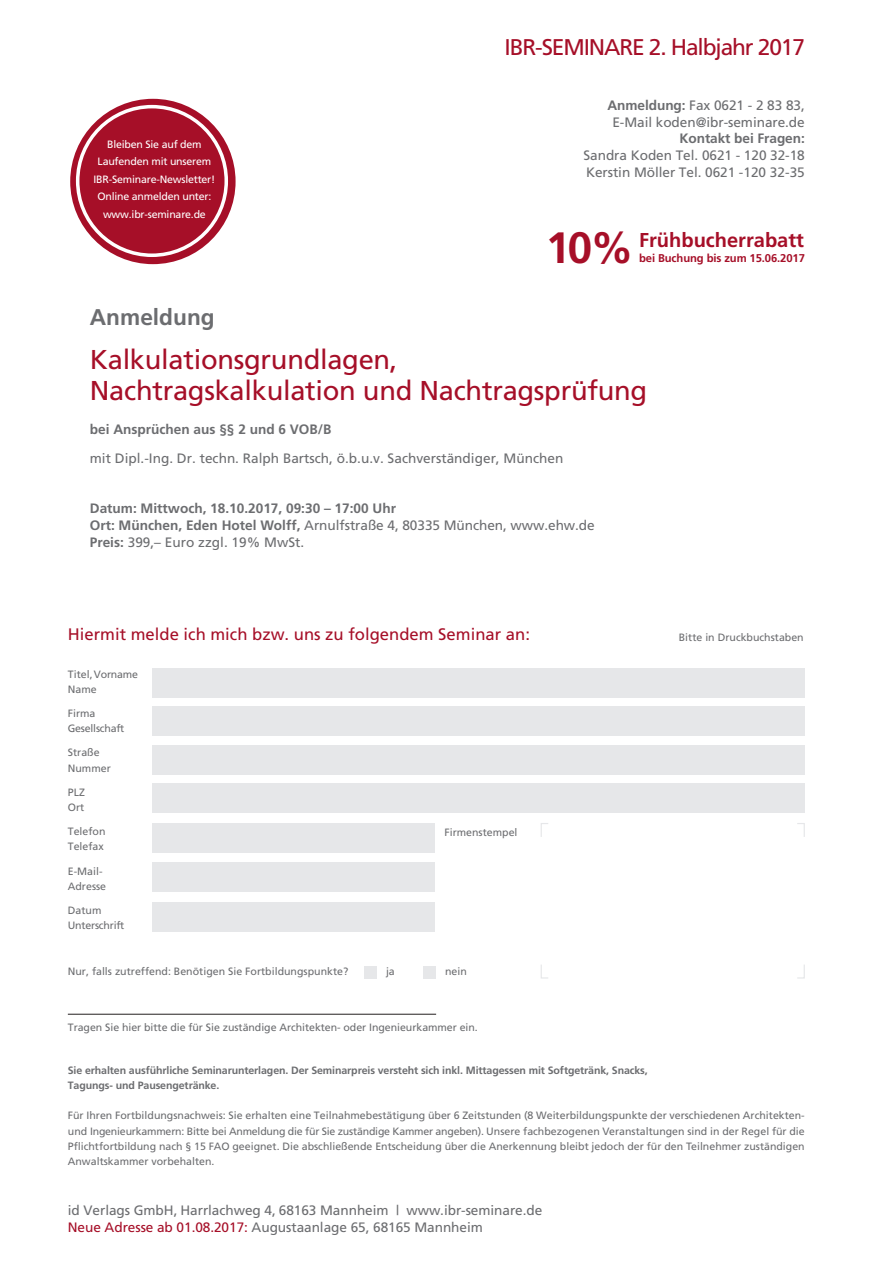
<style>
.page{position:relative;width:893px;height:1263px;background:#fff}
.page>*{position:absolute;margin:0;border:0;box-sizing:border-box;transform-origin:0 0}
.t1{font:27.3px/31.8px "Frutiger";letter-spacing:-.01em;color:#a60f28}
.t2{font:22.65px "Frutiger";letter-spacing:-.05em;color:#a60f28}
.t3{font:700 22.65px "Frutiger";color:#6c6d70}
.t4{font:700 20.1px "Frutiger";color:#a60f28}
.t5{font:16.65px "Frutiger";color:#a60f28}
.t6{font:13.65px/16.6px "Frutiger";letter-spacing:-.005em;color:#6c6d70}
.t7{font:700 13.65px/16.6px "Frutiger";color:#6c6d70}
.t8{font:700 11.25px "Frutiger";letter-spacing:-.01em;color:#a60f28}
.t9{font:10.65px/15.1px "Frutiger";color:#6c6d70}
.t10{font:700 10.65px/15.1px "Frutiger";letter-spacing:-.01em;color:#6c6d70}
.t11{font:10.65px/17.5px "Frutiger";letter-spacing:-.02em;color:#fff;text-align:center}
.t12{font:10.65px/15.1px "Frutiger";letter-spacing:-.02em;color:#6c6d70}
.s1{font-weight:700}
.s2{font-size:43.8px}
.s3{font-weight:400}
.s4{color:#a60f28}
</style>
<div class="page">
<div style="left:70px;top:99px;width:166px;height:165px;background:#a60f28;border-radius:50%"></div>
<div style="left:76px;top:105px;width:152px;height:152px;border:4px solid #fff;border-radius:50%"></div>
<div style="left:364px;top:966px;width:13px;height:12px;background:#e6e7e9"></div>
<div style="left:423px;top:966px;width:13px;height:12px;background:#e6e7e9"></div>
<hr style="left:68px;top:1014px;width:368px;height:1px;background:#231f20">
<div style="left:152px;top:707px;width:653px;height:29px;background:#e6e7e9"></div>
<div style="left:152px;top:784px;width:653px;height:29px;background:#e6e7e9"></div>
<div style="left:152px;top:863px;width:282px;height:29px;background:#e6e7e9"></div>
<div style="left:152px;top:745px;width:653px;height:29px;background:#e6e7e9"></div>
<div style="left:152px;top:823px;width:282px;height:29px;background:#e6e7e9"></div>
<svg style="left:541px;top:823px;width:7px;height:14px"></svg>
<svg style="left:797px;top:823px;width:8px;height:14px"></svg>
<svg style="left:541px;top:965px;width:7px;height:14px"></svg>
<svg style="left:797px;top:965px;width:8px;height:14px"></svg>
<div style="left:152px;top:668px;width:653px;height:29px;background:#e6e7e9"></div>
<div style="left:152px;top:902px;width:282px;height:29px;background:#e6e7e9"></div>
<p class="t11" style="left:93px;top:135px;width:123px">Bleiben Sie auf dem<br>Laufenden mit unserem<br>IBR-Seminare-Newsletter!<br>Online anmelden unter: www.ibr-seminare.de</p>
<h2 class="t3" style="left:90px;top:304px;width:126px">Anmeldung</h2>
<h2 class="t2" style="left:505px;top:33px;width:302px">ibr-seminare 2. Halbjahr 2017</h2>
<p class="t6" style="left:607px;top:97px;width:199px;text-align:center"><span class="s1">Anmeldung:</span> Fax 0621 - 2 83 83,<br>E-Mail koden@ibr-seminare.de</p>
<p class="t7" style="left:679px;top:130px;width:127px">Kontakt bei Fragen:</p>
<p class="t6" style="left:583px;top:147px;width:223px">Sandra Koden Tel. 0621 - 120 32-18<br>Kerstin Möller Tel. 0621 -120 32-35</p>
<h3 class="t4" style="left:546px;top:228px;width:260px"><span class="s2">10%</span> Frühbucherrabatt</h3>
<p class="t8" style="left:639px;top:252px;width:167px">bei Buchung bis zum 15.06.2017</p>
<h1 class="t1" style="left:90px;top:343px;width:559px">Kalkulationsgrundlagen,<br>Nachtragskalkulation und Nachtragsprüfung</h1>
<p class="t7" style="left:90px;top:421px;width:243px">bei Ansprüchen aus §§ 2 und 6 VOB/B</p>
<p class="t6" style="left:90px;top:450px;width:475px">mit Dipl.-Ing. Dr. techn. Ralph Bartsch, ö.b.u.v. Sachverständiger, München</p>
<p class="t7" style="left:90px;top:500px;width:506px">Datum: Mittwoch, 18.10.2017, 09:30 – 17:00 Uhr<br>Ort: München, Eden Hotel Wolff, <span class="s3">Arnulfstraße 4, 80335 München, www.ehw.de<br></span>Preis: <span class="s3">399,– Euro zzgl. 19% MwSt.</span></p>
<h3 class="t5" style="left:68px;top:624px;width:464px">Hiermit melde ich mich bzw. uns zu folgendem Seminar an:</h3>
<p class="t9" style="left:679px;top:630px;width:126px">Bitte in Druckbuchstaben</p>
<p class="t9" style="left:68px;top:666px;width:72px">Titel,Vorname<br>Name</p>
<p class="t12" style="left:68px;top:705px;width:58px">Firma<br>Gesellschaft</p>
<p class="t9" style="left:68px;top:745px;width:45px">Straße<br>Nummer</p>
<p class="t9" style="left:68px;top:784px;width:19px">PLZ<br>Ort</p>
<p class="t9" style="left:68px;top:824px;width:39px">Telefon<br>Telefax</p>
<p class="t9" style="left:68px;top:863px;width:40px">E-Mail-<br>Adresse</p>
<p class="t12" style="left:68px;top:902px;width:58px">Datum<br>Unterschrift</p>
<p class="t9" style="left:444px;top:824px;width:75px">Firmenstempel</p>
<p class="t9" style="left:68px;top:964px;width:282px">Nur, falls zutreffend: Benötigen Sie Fortbildungspunkte?</p>
<p class="t9" style="left:386px;top:964px;width:10px">ja</p>
<p class="t9" style="left:445px;top:964px;width:23px">nein</p>
<p class="t9" style="left:68px;top:1020px;width:411px">Tragen Sie hier bitte die für Sie zuständige Architekten- oder Ingenieurkammer ein.</p>
<p class="t10" style="left:68px;top:1063px;width:581px">Sie erhalten ausführliche Seminarunterlagen. Der Seminarpreis versteht sich inkl. Mittagessen mit Softgetränk, Snacks,<br>Tagungs- und Pausengetränke.</p>
<p class="t9" style="left:68px;top:1108px;width:738px;text-align:justify">Für Ihren Fortbildungsnachweis: Sie erhalten eine Teilnahmebestätigung über 6 Zeitstunden (8 Weiterbildungspunkte der verschiedenen Architekten&shy;und Ingenieurkammern: Bitte bei Anmeldung die für Sie zuständige Kammer angeben). Unsere fachbezogenen Veranstaltungen sind in der Regel für die Pflichtfortbildung nach § 15 FAO geeignet. Die abschließende Entscheidung über die Anerkennung bleibt jedoch der für den Teilnehmer zuständigen Anwaltskammer vorbehalten.</p>
<p class="t6" style="left:68px;top:1202px;width:476px">id Verlags GmbH, Harrlachweg 4, 68163 Mannheim | www.ibr-seminare.de<br><span class="s4">Neue Adresse ab 01.08.2017:</span> Augustaanlage 65, 68165 Mannheim</p>
</div>
